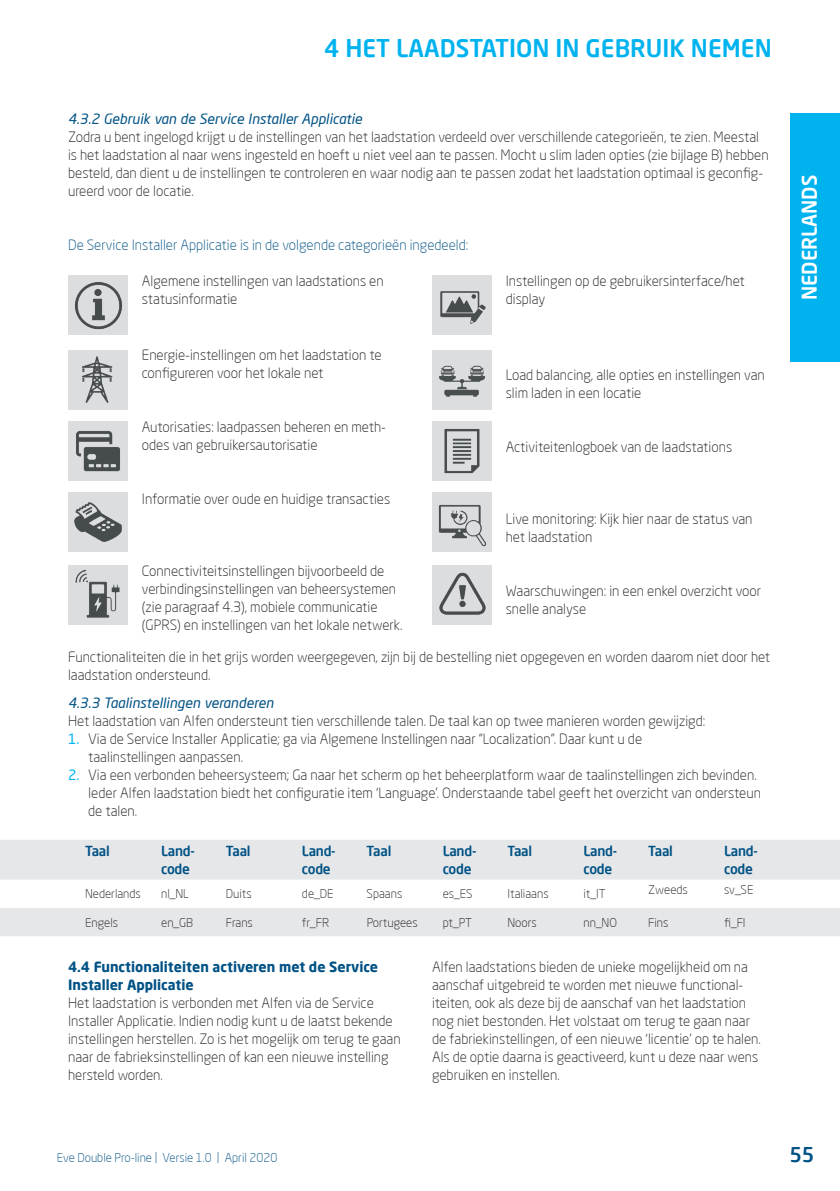
<style>
.page{position:relative;width:840px;height:1191px;background:#fff}
.page>*{position:absolute;margin:0;border:0;box-sizing:border-box;transform-origin:0 0}
.t1{font:500 24px "Neo Sans Pro";color:#00b3ef}
.t2{font:500 20px "Neo Sans Pro";color:#fff}
.t3{font:500 20px "Neo Sans Pro";color:#005285}
.t4{font:300 14px/18px "Neo Sans Pro";color:#231f20}
.t5{font:italic 14px "Neo Sans Pro";color:#005285}
.t6{font:300 14px "Neo Sans Pro";color:#005285}
.t7{font:700 14px/18px "Neo Sans Pro";color:#005285}
.t8{font:500 13.6px/18px "Neo Sans Pro";letter-spacing:-.02em;color:#005285}
.t9{font:300 12px "Neo Sans Pro";color:#231f20}
.t10{font:300 12px "Neo Sans Pro";color:#005285}
.s1{font-weight:400;color:#00b3ef}
</style>
<div class="page">
<div style="left:789px;top:113px;width:50px;height:248px;background:#00b3ef"></div>
<svg style="left:0;top:840px;width:839px;height:96px;fill:#e6e7e9"></svg>
<div style="left:68px;top:275px;width:59px;height:59px;background:#dcdddf"></div>
<img style="left:75px;top:282px;width:47px;height:48px">
<div style="left:68px;top:350px;width:59px;height:59px;background:#dcdddf"></div>
<img style="left:82px;top:356px;width:31px;height:47px">
<div style="left:68px;top:421px;width:59px;height:59px;background:#dcdddf"></div>
<img style="left:76px;top:431px;width:44px;height:41px">
<div style="left:68px;top:493px;width:59px;height:59px;background:#dcdddf"></div>
<img style="left:74px;top:502px;width:48px;height:40px">
<div style="left:68px;top:565px;width:59px;height:59px;background:#dcdddf"></div>
<img style="left:75px;top:569px;width:45px;height:49px">
<div style="left:432px;top:275px;width:59px;height:59px;background:#dcdddf"></div>
<img style="left:440px;top:291px;width:46px;height:33px">
<div style="left:432px;top:350px;width:59px;height:59px;background:#dcdddf"></div>
<img style="left:439px;top:365px;width:46px;height:32px">
<div style="left:432px;top:421px;width:59px;height:59px;background:#dcdddf"></div>
<img style="left:444px;top:429px;width:36px;height:45px">
<div style="left:432px;top:493px;width:59px;height:59px;background:#dcdddf"></div>
<img style="left:438px;top:505px;width:49px;height:42px">
<div style="left:432px;top:565px;width:59px;height:59px;background:#dcdddf"></div>
<img style="left:439px;top:572px;width:47px;height:43px">
<h1 class="t1" style="left:324px;top:33px;width:449px">4 HET LAADSTATION IN GEBRUIK NEMEN</h1>
<p class="t5" style="left:68px;top:110px;width:295px">4.3.2 Gebruik van de Service Installer Applicatie</p>
<p class="t4" style="left:68px;top:127px;width:701px">Zodra u bent ingelogd krijgt u de instellingen van het laadstation verdeeld over verschillende categorieën, te zien. Meestal is het laadstation al naar wens ingesteld en hoeft u niet veel aan te passen. Mocht u slim laden opties (zie bijlage B) hebben besteld, dan dient u de instellingen te controleren en waar nodig aan te passen zodat het laadstation optimaal is geconfig&shy;ureerd voor de locatie.</p>
<p class="t6" style="left:68px;top:236px;width:401px">De Service Installer Applicatie is in de volgende categorieën ingedeeld:</p>
<p class="t4" style="left:142px;top:271px;width:243px">Algemene instellingen van laadstations en statusinformatie</p>
<p class="t4" style="left:142px;top:345px;width:241px">Energie-instellingen om het laadstation te configureren voor het lokale net</p>
<p class="t4" style="left:142px;top:417px;width:245px">Autorisaties: laadpassen beheren en meth&shy;odes van gebruikersautorisatie</p>
<p class="t4" style="left:142px;top:489px;width:250px">Informatie over oude en huidige transacties</p>
<p class="t4" style="left:142px;top:561px;width:262px">Connectiviteitsinstellingen bijvoorbeeld de verbindingsinstellingen van beheersystemen (zie paragraaf 4.3), mobiele communicatie (GPRS) en instellingen van het lokale netwerk.</p>
<p class="t4" style="left:505px;top:271px;width:240px">Instellingen op de gebruikersinterface/het display</p>
<p class="t4" style="left:505px;top:365px;width:260px">Load balancing, alle opties en instellingen van slim laden in een locatie</p>
<p class="t4" style="left:505px;top:437px;width:228px">Activiteitenlogboek van de laadstations</p>
<p class="t4" style="left:505px;top:509px;width:248px">Live monitoring: Kijk hier naar de status van het laadstation</p>
<p class="t4" style="left:505px;top:581px;width:257px">Waarschuwingen: in een enkel overzicht voor snelle analyse</p>
<p class="t4" style="left:68px;top:647px;width:703px">Functionaliteiten die in het grijs worden weergegeven, zijn bij de bestelling niet opgegeven en worden daarom niet door het laadstation ondersteund.</p>
<p class="t5" style="left:68px;top:694px;width:207px">4.3.3 Taalinstellingen veranderen</p>
<p class="t4" style="left:68px;top:711px;width:638px">Het laadstation van Alfen ondersteunt tien verschillende talen. De taal kan op twee manieren worden gewijzigd:</p>
<p class="t4" style="left:88px;top:729px;width:555px;text-indent:-20px"><span class="s1">1.</span> Via de Service Installer Applicatie; ga via Algemene Instellingen naar “Localization”. Daar kunt u de taalinstellingen aanpassen.</p>
<p class="t4" style="left:88px;top:765px;width:674px;text-indent:-20px"><span class="s1">2.</span> Via een verbonden beheersysteem; Ga naar het scherm op het beheerplatform waar de taalinstellingen zich bevinden.<br>Ieder Alfen laadstation biedt het configuratie item ‘Language’. Onderstaande tabel geeft het overzicht van ondersteun de talen.</p>
<p class="t8" style="left:85px;top:841px;width:26px">Taal</p>
<p class="t8" style="left:161px;top:841px;width:35px">Land&shy;code</p>
<p class="t8" style="left:226px;top:841px;width:26px">Taal</p>
<p class="t8" style="left:302px;top:841px;width:35px">Land&shy;code</p>
<p class="t8" style="left:366px;top:841px;width:26px">Taal</p>
<p class="t8" style="left:442px;top:841px;width:35px">Land&shy;code</p>
<p class="t8" style="left:507px;top:841px;width:26px">Taal</p>
<p class="t8" style="left:583px;top:841px;width:35px">Land&shy;code</p>
<p class="t8" style="left:647px;top:841px;width:26px">Taal</p>
<p class="t8" style="left:723px;top:841px;width:35px">Land&shy;code</p>
<p class="t9" style="left:85px;top:886px;width:57px">Nederlands</p>
<p class="t9" style="left:161px;top:886px;width:29px">nl_NL</p>
<p class="t9" style="left:226px;top:886px;width:27px">Duits</p>
<p class="t9" style="left:302px;top:886px;width:33px">de_DE</p>
<p class="t9" style="left:366px;top:886px;width:37px">Spaans</p>
<p class="t9" style="left:442px;top:886px;width:31px">es_ES</p>
<p class="t9" style="left:507px;top:886px;width:43px">Italiaans</p>
<p class="t9" style="left:583px;top:886px;width:24px">it_IT</p>
<p class="t9" style="left:647px;top:882px;width:41px">Zweeds</p>
<p class="t9" style="left:723px;top:882px;width:31px">sv_SE</p>
<p class="t9" style="left:85px;top:915px;width:34px">Engels</p>
<p class="t9" style="left:161px;top:915px;width:33px">en_GB</p>
<p class="t9" style="left:226px;top:915px;width:28px">Frans</p>
<p class="t9" style="left:302px;top:915px;width:29px">fr_FR</p>
<p class="t9" style="left:366px;top:915px;width:52px">Portugees</p>
<p class="t9" style="left:442px;top:915px;width:31px">pt_PT</p>
<p class="t9" style="left:507px;top:915px;width:31px">Noors</p>
<p class="t9" style="left:583px;top:915px;width:35px">nn_NO</p>
<p class="t9" style="left:647px;top:915px;width:22px">Fins</p>
<p class="t9" style="left:723px;top:915px;width:23px">fi_FI</p>
<p class="t7" style="left:68px;top:957px;width:311px">4.4 Functionaliteiten activeren met de Service<br>Installer Applicatie</p>
<p class="t4" style="left:68px;top:994px;width:334px">Het laadstation is verbonden met Alfen via de Service Installer Applicatie. Indien nodig kunt u de laatst bekende instellingen herstellen. Zo is het mogelijk om terug te gaan naar de fabrieksinstellingen of kan een nieuwe instelling hersteld worden.</p>
<p class="t4" style="left:432px;top:958px;width:330px">Alfen laadstations bieden de unieke mogelijkheid om na aanschaf uitgebreid te worden met nieuwe functional&shy;iteiten, ook als deze bij de aanschaf van het laadstation nog niet bestonden. Het volstaat om terug te gaan naar de fabriekinstellingen, of een nieuwe ‘licentie’ op te halen.<br>Als de optie daarna is geactiveerd, kunt u deze naar wens gebruiken en instellen.</p>
<h2 class="t2" style="left:796px;top:300px;width:127px;rotate:-90deg">NEDERLANDS</h2>
<p class="t10" style="left:57px;top:1149px;width:222px">Eve Double Pro-line | Versie 1.0 | April 2020</p>
<h2 class="t3" style="left:788px;top:1141px;width:27px">55</h2>
</div>
